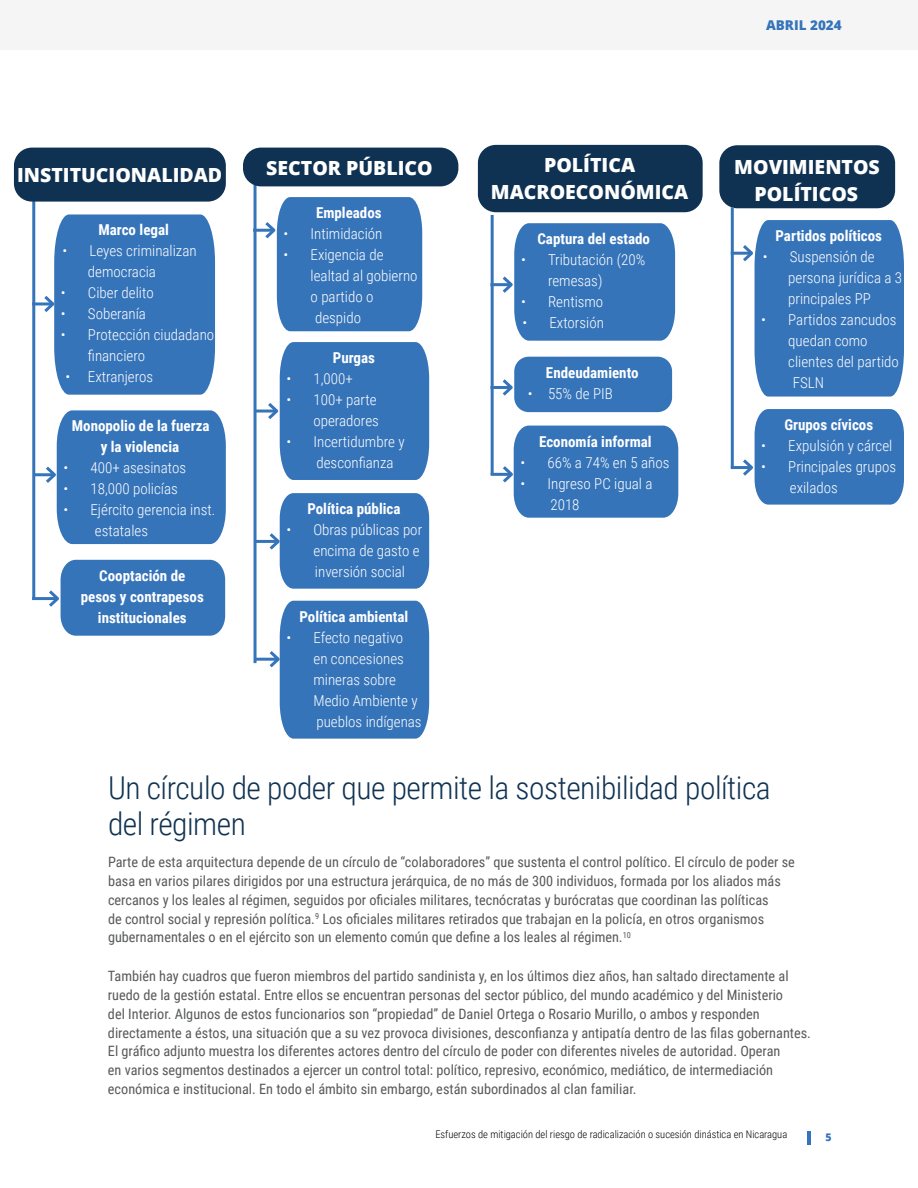
<style>
.page{position:relative;width:918px;height:1188px;background:#fff}
.page>*{position:absolute;margin:0;border:0;box-sizing:border-box;transform-origin:0 0}
.t1{font:300 31.5px/36px "Roboto Condensed";letter-spacing:-.015em;color:#0f3252}
.t2{font:800 19.5px/27px "Open Sans";color:#fff;text-align:center}
.t3{font:300 15px/21px "Roboto Condensed";color:#fff}
.t4{font:700 15px/21px "Roboto Condensed";color:#fff;text-align:center}
.t5{font:14.25px/18.8px "Roboto Condensed";color:#58595b}
.t6{font:800 13.5px "Open Sans";color:#3674ba}
.t7{font:300 10.5px "Roboto Condensed";color:#000}
.t8{font:800 10.5px "Open Sans";color:#3674ba}
</style>
<div class="page">
<div style="left:0;top:0;width:918px;height:50px;background:#f5f5f5"></div>
<hr style="left:808px;top:1131px;width:3px;height:14px;background:#3674ba">
<div style="left:719px;top:145px;width:176px;height:63px;background:#0f3252;border-radius:18px"></div>
<hr style="left:731px;top:207px;width:3px;height:261px;background:#3674ba">
<hr style="left:731px;top:252px;width:21px;height:3px;background:#3674ba">
<svg style="left:740px;top:220px;width:164px;height:177px;background:#4b82c1"></svg>
<hr style="left:731px;top:466px;width:21px;height:3px;background:#3674ba">
<svg style="left:743px;top:409px;width:161px;height:96px;background:#4880c0"></svg>
<hr style="left:32px;top:195px;width:3px;height:404px;background:#3674ba">
<hr style="left:34px;top:473px;width:21px;height:3px;background:#3674ba">
<svg style="left:43px;top:410px;width:183px;height:134px;background:#4981c0"></svg>
<hr style="left:32px;top:597px;width:26px;height:3px;background:#3674ba">
<svg style="left:46px;top:560px;width:179px;height:76px;background:#4981c0"></svg>
<hr style="left:32px;top:302px;width:21px;height:3px;background:#3674ba">
<svg style="left:41px;top:214px;width:174px;height:181px;background:#4981c0"></svg>
<hr style="left:254px;top:176px;width:3px;height:487px;background:#3674ba">
<hr style="left:253px;top:229px;width:21px;height:3px;background:#3674ba">
<svg style="left:262px;top:197px;width:160px;height:134px;background:#4b83c1"></svg>
<hr style="left:256px;top:410px;width:21px;height:3px;background:#3674ba">
<svg style="left:265px;top:342px;width:164px;height:138px;background:#4b82c1"></svg>
<hr style="left:256px;top:540px;width:22px;height:3px;background:#3674ba">
<svg style="left:266px;top:493px;width:163px;height:96px;background:#4a82c0"></svg>
<hr style="left:254px;top:658px;width:24px;height:3px;background:#3674ba">
<svg style="left:266px;top:601px;width:163px;height:138px;background:#4a82c0"></svg>
<div style="left:478px;top:145px;width:225px;height:67px;background:#0f3252;border-radius:18px"></div>
<hr style="left:491px;top:215px;width:3px;height:260px;background:#3674ba">
<hr style="left:490px;top:386px;width:21px;height:3px;background:#3674ba">
<svg style="left:502px;top:379px;width:11px;height:17px"></svg>
<div style="left:514px;top:357px;width:158px;height:55px;background:#3674ba;border-radius:15px"></div>
<hr style="left:491px;top:473px;width:20px;height:3px;background:#3674ba">
<svg style="left:500px;top:426px;width:178px;height:92px;background:#4881c0"></svg>
<hr style="left:490px;top:283px;width:21px;height:3px;background:#3674ba">
<svg style="left:499px;top:223px;width:176px;height:118px;background:#4b82c1"></svg>
<div style="left:243px;top:148px;width:215px;height:38px;background:#0f3252;border-radius:18px"></div>
<div style="left:14px;top:148px;width:212px;height:54px;background:#0f3252;border-radius:18px"></div>
<h2 class="t2" style="left:17px;top:160px;width:207px">INSTITUCIONALIDAD</h2>
<p class="t4" style="left:98px;top:219px;width:72px">Marco legal</p>
<p class="t3" style="left:88px;top:240px;width:110px;text-indent:-26px">• Leyes criminalizan democracia</p>
<p class="t3" style="left:61px;top:282px;width:94px">• Ciber delito</p>
<p class="t3" style="left:61px;top:303px;width:87px">• Soberanía</p>
<p class="t3" style="left:88px;top:324px;width:128px;text-indent:-27px">• Protección ciudadano financiero</p>
<p class="t3" style="left:65px;top:366px;width:89px">• Extranjeros</p>
<p class="t4" style="left:72px;top:415px;width:139px">Monopolio de la fuerza y la violencia</p>
<p class="t3" style="left:63px;top:457px;width:124px">• 400+ asesinatos</p>
<p class="t3" style="left:63px;top:478px;width:116px">• 18,000 policías</p>
<p class="t3" style="left:95px;top:499px;width:122px;text-indent:-32px">• Ejército gerencia inst. estatales</p>
<p class="t4" style="left:81px;top:564px;width:125px">Cooptación de pesos y contrapesos institucionales</p>
<h2 class="t2" style="left:266px;top:153px;width:168px">SECTOR PÚBLICO</h2>
<p class="t4" style="left:316px;top:202px;width:67px">Empleados</p>
<p class="t3" style="left:284px;top:223px;width:100px">• Intimidación</p>
<p class="t3" style="left:284px;top:244px;width:102px">• Exigencia de</p>
<p class="t3" style="left:311px;top:265px;width:109px">lealtad al gobierno</p>
<p class="t3" style="left:311px;top:286px;width:64px">o partido o</p>
<p class="t3" style="left:315px;top:307px;width:48px">despido</p>
<p class="t4" style="left:333px;top:347px;width:44px">Purgas</p>
<p class="t3" style="left:286px;top:368px;width:68px">• 1,000+</p>
<p class="t3" style="left:286px;top:389px;width:94px;text-align:right">• 100+ parte operadores</p>
<p class="t3" style="left:316px;top:431px;width:90px;text-indent:-30px">• Incertidumbre y desconfianza</p>
<p class="t4" style="left:307px;top:498px;width:95px">Política pública</p>
<p class="t3" style="left:313px;top:519px;width:110px;text-indent:-27px">• Obras públicas por encima de gasto e inversión social</p>
<p class="t4" style="left:300px;top:605px;width:110px">Política ambiental</p>
<p class="t3" style="left:313px;top:626px;width:110px;text-indent:-27px">• Efecto negativo<br>en concesiones mineras sobre<br>Medio Ambiente y pueblos indígenas</p>
<p class="t6" style="left:766px;top:15px;width:77px">ABRIL 2024</p>
<h2 class="t2" style="left:491px;top:150px;width:199px">POLÍTICA<br>MACROECONÓMICA</h2>
<p class="t4" style="left:537px;top:228px;width:114px">Captura del estado</p>
<p class="t3" style="left:548px;top:249px;width:99px;text-indent:-27px">• Tributación (20% remesas)</p>
<p class="t3" style="left:521px;top:291px;width:84px">• Rentismo</p>
<p class="t3" style="left:523px;top:312px;width:83px">• Extorsión</p>
<p class="t4" style="left:546px;top:361px;width:94px">Endeudamiento</p>
<p class="t3" style="left:528px;top:382px;width:87px">• 55% de PIB</p>
<p class="t4" style="left:539px;top:430px;width:114px">Economía informal</p>
<p class="t3" style="left:520px;top:451px;width:150px">• 66% a 74% en 5 años</p>
<p class="t3" style="left:550px;top:472px;width:104px;text-indent:-30px">• Ingreso PC igual a<br>2018</p>
<h2 class="t2" style="left:734px;top:152px;width:147px">MOVIMIENTOS<br>POLÍTICOS</h2>
<p class="t4" style="left:775px;top:225px;width:108px">Partidos políticos</p>
<p class="t3" style="left:788px;top:246px;width:115px;text-indent:-26px">• Suspensión de persona jurídica a 3 principales PP</p>
<p class="t3" style="left:761px;top:309px;width:137px">• Partidos zancudos</p>
<p class="t3" style="left:788px;top:330px;width:81px">quedan como</p>
<p class="t3" style="left:788px;top:351px;width:112px">clientes del partido</p>
<p class="t3" style="left:793px;top:372px;width:33px">FSLN</p>
<p class="t4" style="left:784px;top:414px;width:90px">Grupos cívicos</p>
<p class="t3" style="left:761px;top:435px;width:133px">• Expulsión y cárcel</p>
<p class="t3" style="left:790px;top:456px;width:108px;text-indent:-28px">• Principales grupos exilados</p>
<h1 class="t1" style="left:108px;top:769px;width:664px">Un círculo de poder que permite la sostenibilidad política del régimen</h1>
<p class="t5" style="left:108px;top:852px;width:688px">Parte de esta arquitectura depende de un círculo de “colaboradores” que sustenta el control político. El círculo de poder se basa en varios pilares dirigidos por una estructura jerárquica, de no más de 300 individuos, formada por los aliados más cercanos y los leales al régimen, seguidos por oficiales militares, tecnócratas y burócratas que coordinan las políticas<br>de control social y represión política.<sup>9</sup> Los oficiales militares retirados que trabajan en la policía, en otros organismos gubernamentales o en el ejército son un elemento común que define a los leales al régimen.<sup>10</sup></p>
<p class="t5" style="left:108px;top:966px;width:705px">También hay cuadros que fueron miembros del partido sandinista y, en los últimos diez años, han saltado directamente al ruedo de la gestión estatal. Entre ellos se encuentran personas del sector público, del mundo académico y del Ministerio<br>del Interior. Algunos de estos funcionarios son “propiedad” de Daniel Ortega o Rosario Murillo, o ambos y responden directamente a éstos, una situación que a su vez provoca divisiones, desconfianza y antipatía dentro de las filas gobernantes.<br>El gráfico adjunto muestra los diferentes actores dentro del círculo de poder con diferentes niveles de autoridad. Operan<br>en varios segmentos destinados a ejercer un control total: político, represivo, económico, mediático, de intermediación económica e institucional. En todo el ámbito sin embargo, están subordinados al clan familiar.</p>
<p class="t7" style="left:435px;top:1127px;width:353px">Esfuerzos de mitigación del riesgo de radicalización o sucesión dinástica en Nicaragua</p>
<p class="t8" style="left:826px;top:1129px;width:8px">5</p>
</div>
